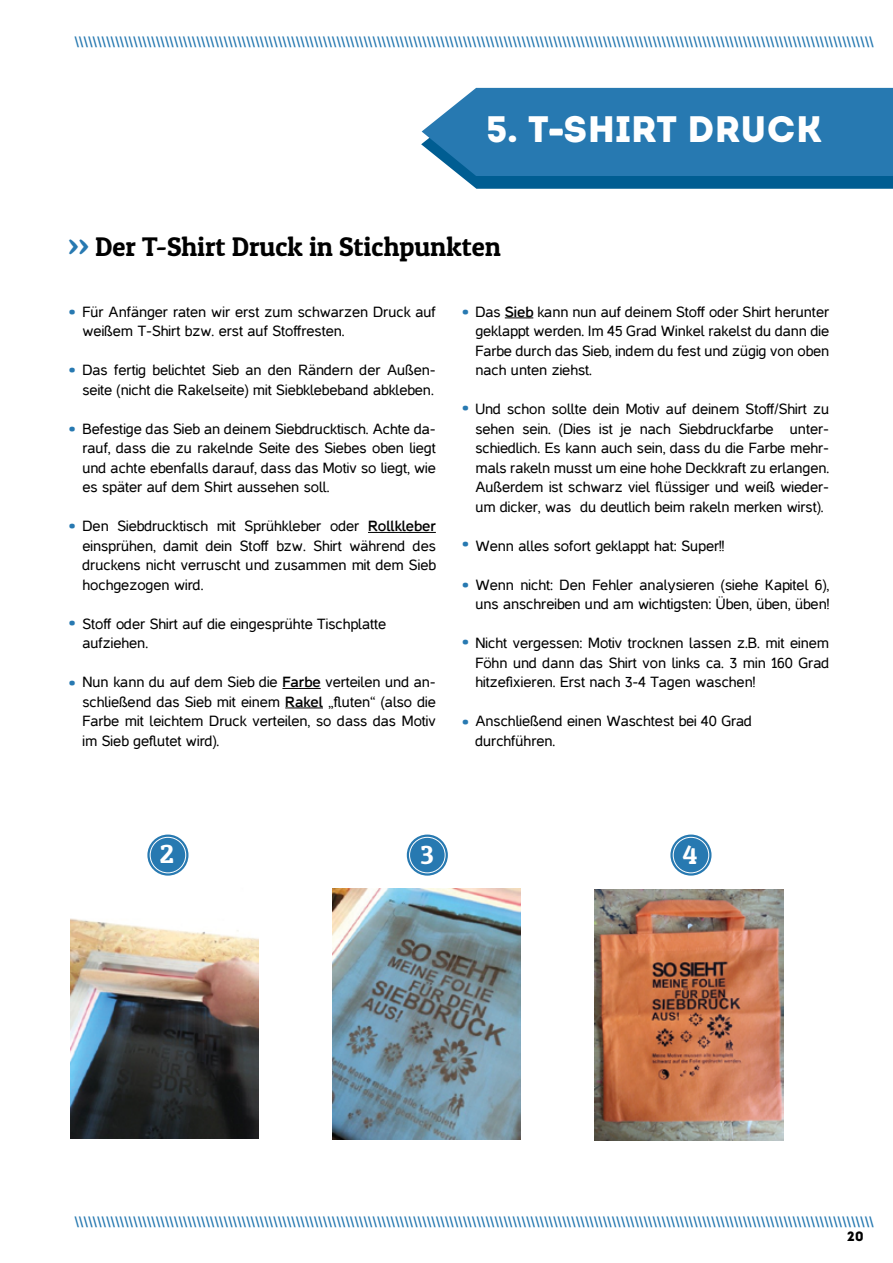
<style>
.page{position:relative;width:893px;height:1263px;background:#fff}
.page>*{position:absolute;margin:0;border:0;box-sizing:border-box;transform-origin:0 0}
.t1{font:36.75px "Intro";color:#fff}
.t2{font:27px "Patua One";color:#000}
.t3{font:26.25px "Patua One";color:#fff}
.t4{font:22.5px/40.3px "Patua One";color:#2779b1}
.t5{font:15px/19.5px "Casper";color:#000;text-align:justify}
.t6{font:13.5px "Intro";color:#000}
.s1{font-family:"Casper";font-weight:700;font-size:37.5px}
.s2{color:#2779b1}
.s3{font-weight:700}
</style>
<div class="page">
<svg style="left:421px;top:88px;width:472px;height:101px;background:#2e7db1"></svg>
<img style="left:70px;top:918px;width:188px;height:221px">
<img style="left:332px;top:889px;width:189px;height:250px">
<img style="left:595px;top:889px;width:188px;height:251px">
<svg style="left:147px;top:834px;width:41px;height:42px"></svg>
<div style="left:150px;top:837px;width:36px;height:36px;border:1px solid #fff;border-radius:50%"></div>
<svg style="left:407px;top:834px;width:41px;height:42px"></svg>
<div style="left:409px;top:837px;width:36px;height:36px;border:1px solid #fff;border-radius:50%"></div>
<svg style="left:670px;top:834px;width:41px;height:42px"></svg>
<div style="left:673px;top:837px;width:36px;height:36px;border:1px solid #fff;border-radius:50%"></div>
<hr style="left:368px;top:532px;width:68px;height:1px;background:#000">
<hr style="left:282px;top:688px;width:39px;height:1px;background:#000">
<hr style="left:285px;top:707px;width:38px;height:1px;background:#000">
<svg style="left:505px;top:317px;width:28px;height:1px"></svg>
<h1 class="t1" style="left:486px;top:108px;width:337px">5. T<span class="s1">-</span>SHIRT DRUCK</h1>
<h2 class="t2" style="left:68px;top:230px;width:434px"><span class="s2">&gt;&gt;</span> Der T-Shirt Druck in Stichpunkten</h2>
<p class="t5" style="left:475px;top:302px;width:355px">Das <span class="s3">Sieb</span> kann nun auf deinem Stoff oder Shirt herunter geklappt werden. Im 45 Grad Winkel rakelst du dann die Farbe durch das Sieb, indem du fest und zügig von oben nach unten ziehst.</p>
<p class="t5" style="left:475px;top:399px;width:355px">Und schon sollte dein Motiv auf deinem Stoff/Shirt zu sehen sein. (Dies ist je nach Siebdruckfarbe unter&shy;schiedlich. Es kann auch sein, dass du die Farbe mehr&shy;mals rakeln musst um eine hohe Deckkraft zu erlangen.<br>Außerdem ist schwarz viel flüssiger und weiß wieder&shy;um dicker, was du deutlich beim rakeln merken wirst).</p>
<p class="t5" style="left:475px;top:536px;width:250px">Wenn alles sofort geklappt hat: Super!!</p>
<p class="t5" style="left:475px;top:575px;width:355px">Wenn nicht: Den Fehler analysieren (siehe Kapitel 6), uns anschreiben und am wichtigsten: Üben, üben, üben!</p>
<p class="t5" style="left:475px;top:633px;width:355px">Nicht vergessen: Motiv trocknen lassen z.B. mit einem Föhn und dann das Shirt von links ca. 3 min 160 Grad hitzefixieren. Erst nach 3-4 Tagen waschen!</p>
<p class="t5" style="left:475px;top:711px;width:278px">Anschließend einen Waschtest bei 40 Grad durchführen.</p>
<p class="t5" style="left:82px;top:302px;width:355px">Für Anfänger raten wir erst zum schwarzen Druck auf weißem T-Shirt bzw. erst auf Stoffresten.</p>
<p class="t5" style="left:82px;top:360px;width:355px">Das fertig belichtet Sieb an den Rändern der Außen&shy;seite (nicht die Rakelseite) mit Siebklebeband abkleben.</p>
<p class="t5" style="left:82px;top:419px;width:355px">Befestige das Sieb an deinem Siebdrucktisch. Achte da&shy;rauf, dass die zu rakelnde Seite des Siebes oben liegt und achte ebenfalls darauf, dass das Motiv so liegt, wie es später auf dem Shirt aussehen soll.</p>
<p class="t5" style="left:82px;top:516px;width:355px">Den Siebdrucktisch mit Sprühkleber oder <span class="s3">Rollkleber </span>einsprühen, damit dein Stoff bzw. Shirt während des druckens nicht verruscht und zusammen mit dem Sieb hochgezogen wird.</p>
<p class="t5" style="left:82px;top:614px;width:305px">Stoff oder Shirt auf die eingesprühte Tischplatte aufziehen.</p>
<p class="t5" style="left:82px;top:672px;width:355px">Nun kann du auf dem Sieb die <span class="s3">Farbe</span> verteilen und an&shy;schließend das Sieb mit einem <span class="s3">Rakel</span> „fluten“ (also die Farbe mit leichtem Druck verteilen, so dass das Motiv im Sieb geflutet wird).</p>
<h3 class="t4" style="left:68px;top:290px;width:10px">•</h3>
<h3 class="t4" style="left:461px;top:289px;width:10px">•</h3>
<h3 class="t4" style="left:68px;top:348px;width:10px">•</h3>
<h3 class="t4" style="left:461px;top:386px;width:10px">•</h3>
<h3 class="t4" style="left:68px;top:407px;width:10px">•</h3>
<h3 class="t4" style="left:68px;top:503px;width:10px">•</h3>
<h3 class="t4" style="left:461px;top:522px;width:10px">• •</h3>
<h3 class="t4" style="left:68px;top:601px;width:10px">•</h3>
<h3 class="t4" style="left:461px;top:619px;width:10px">•</h3>
<h3 class="t4" style="left:68px;top:661px;width:10px">•</h3>
<h3 class="t4" style="left:461px;top:699px;width:10px">•</h3>
<h3 class="t3" style="left:160px;top:838px;width:16px">2</h3>
<h3 class="t3" style="left:420px;top:839px;width:15px">3</h3>
<h3 class="t3" style="left:683px;top:839px;width:16px">4</h3>
<p class="t6" style="left:847px;top:1228px;width:18px">20</p>
</div>
